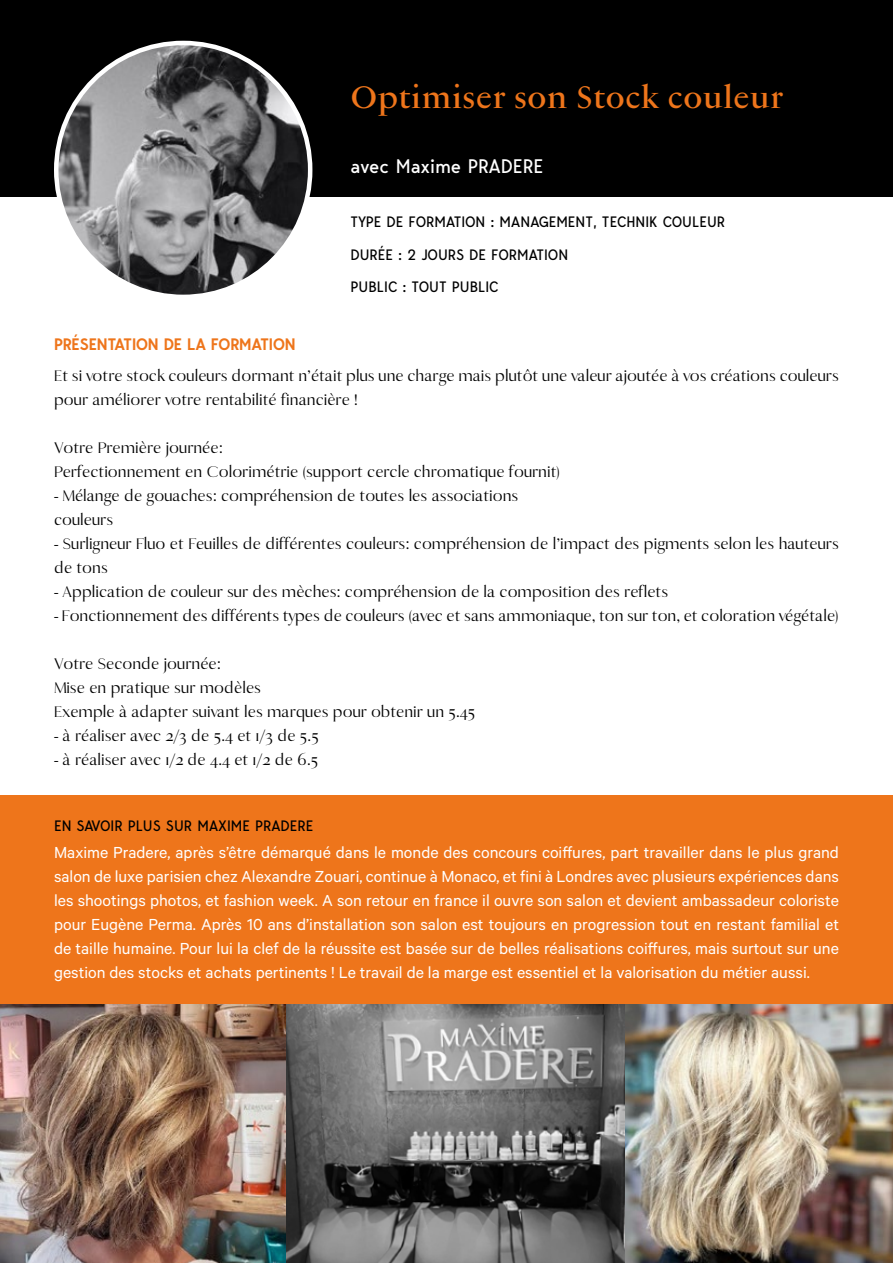
<style>
.page{position:relative;width:893px;height:1263px;background:#fff}
.page>*{position:absolute;margin:0;border:0;box-sizing:border-box;transform-origin:0 0}
.t1{font:700 33px "LVMH Air";color:#ee751b}
.t2{font:19.5px "Bergen Text";color:#fff}
.t3{font:18px/24px "Antique";color:#000}
.t4{font:18px/24px "Calibre";color:#fff;text-align:justify}
.t5{font:600 16.5px "Bergen Text";letter-spacing:-.01em;color:#ee751b}
.t6{font:15px/32.4px "Bergen Text";color:#000}
</style>
<div class="page">
<div style="left:0;top:0;width:893px;height:197px;background:#000"></div>
<div style="left:0;top:795px;width:893px;height:210px;background:#ee751b"></div>
<img style="left:0;top:1005px;width:893px;height:258px">
<img style="left:56px;top:43px;width:254px;height:254px;border-radius:127px">
<h1 class="t1" style="left:350px;top:75px;width:435px">Optimiser son Stock couleur</h1>
<p class="t2" style="left:350px;top:152px;width:195px">avec Maxime PRADERE</p>
<p class="t6" style="left:350px;top:205px;width:376px">TYPE DE FORMATION : MANAGEMENT, TECHNIK COULEUR</p>
<p class="t5" style="left:54px;top:332px;width:243px">PRÉSENTATION DE LA FORMATION</p>
<p class="t6" style="left:350px;top:238px;width:219px">DURÉE : 2 JOURS DE FORMATION<br>PUBLIC : TOUT PUBLIC</p>
<p class="t3" style="left:54px;top:363px;width:786px">Et si votre stock couleurs dormant n’était plus une charge mais plutôt une valeur ajoutée à vos créations couleurs pour améliorer votre rentabilité financière !</p>
<p class="t3" style="left:54px;top:435px;width:508px">Votre Première journée:<br>Perfectionnement en Colorimétrie (support cercle chromatique fournit)</p>
<p class="t3" style="left:54px;top:483px;width:466px">- Mélange de gouaches: compréhension de toutes les associations couleurs</p>
<p class="t3" style="left:54px;top:531px;width:786px">- Surligneur Fluo et Feuilles de différentes couleurs: compréhension de l’impact des pigments selon les hauteurs de tons</p>
<p class="t3" style="left:54px;top:579px;width:616px">- Application de couleur sur des mèches: compréhension de la composition des reflets</p>
<p class="t3" style="left:54px;top:603px;width:786px">- Fonctionnement des différents types de couleurs (avec et sans ammoniaque, ton sur ton, et coloration végétale)</p>
<p class="t3" style="left:54px;top:651px;width:423px">Votre Seconde journée:<br>Mise en pratique sur modèles<br>Exemple à adapter suivant les marques pour obtenir un 5.45</p>
<p class="t3" style="left:54px;top:723px;width:266px">- à réaliser avec 2/3 de 5.4 et 1/3 de 5.5</p>
<p class="t3" style="left:54px;top:747px;width:266px">- à réaliser avec 1/2 de 4.4 et 1/2 de 6.5</p>
<p class="t6" style="left:54px;top:809px;width:261px">EN SAVOIR PLUS SUR MAXIME PRADERE</p>
<p class="t4" style="left:54px;top:840px;width:786px">Maxime Pradere, après s’être démarqué dans le monde des concours coiffures, part travailler dans le plus grand salon de luxe parisien chez Alexandre Zouari, continue à Monaco, et fini à Londres avec plusieurs expériences dans les shootings photos, et fashion week. A son retour en france il ouvre son salon et devient ambassadeur coloriste pour Eugène Perma. Après 10 ans d’installation son salon est toujours en progression tout en restant familial et de taille humaine. Pour lui la clef de la réussite est basée sur de belles réalisations coiffures, mais surtout sur une gestion des stocks et achats pertinents ! Le travail de la marge est essentiel et la valorisation du métier aussi.</p>
</div>
